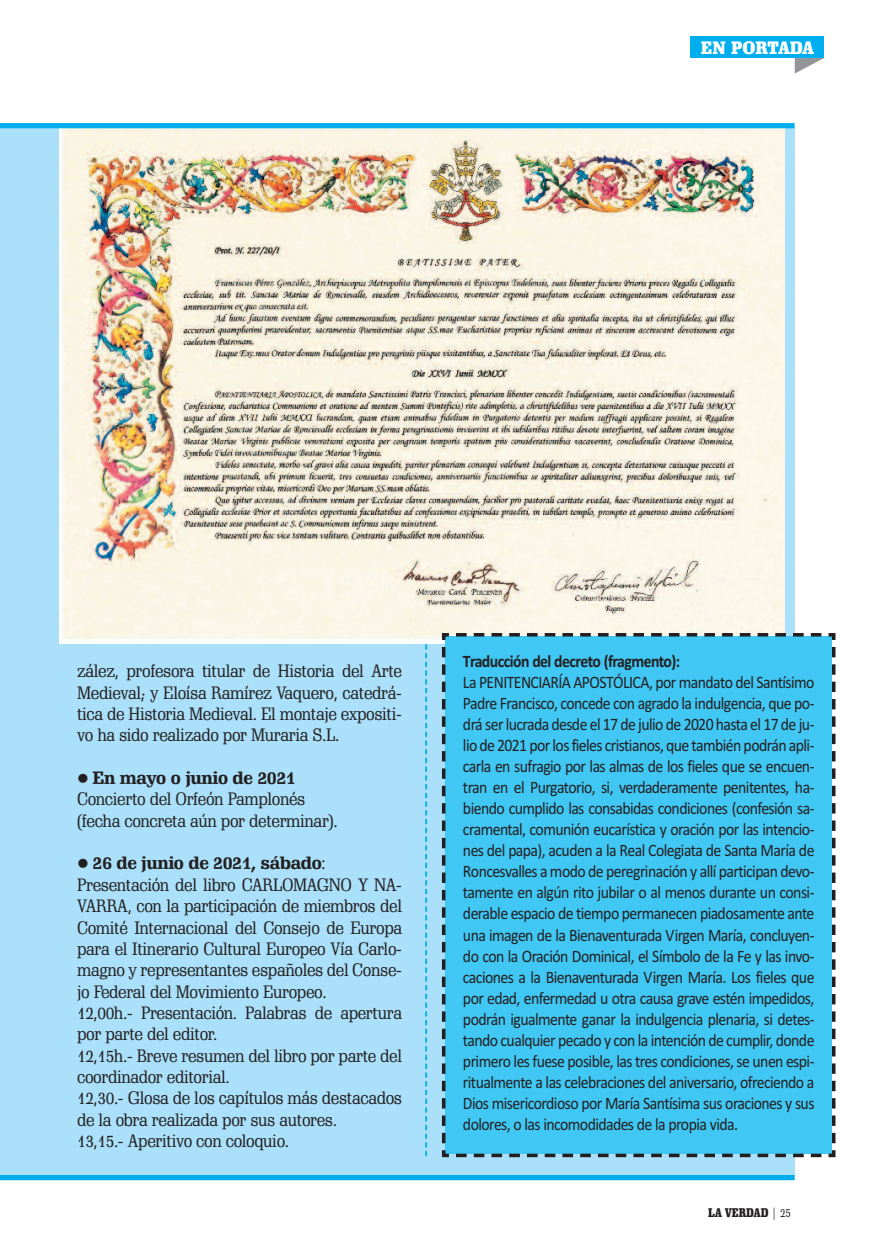
<style>
.page{position:relative;width:869px;height:1241px;background:#fff}
.page>*{position:absolute;margin:0;border:0;box-sizing:border-box;transform-origin:0 0}
.t1{font:17.5px/21px "Calibri";letter-spacing:-.035em;color:#231f20;text-align:justify;scale:.9 1}
.t2{font:17.5px/21.3px "Schadow BT";letter-spacing:-.025em;color:#231f20}
.t3{font:700 17.5px "Calibri";letter-spacing:-.035em;color:#231f20;scale:.9 1}
.t4{font:900 17.5px "Schadow BT";color:#fff}
.t5{font:900 12.25px "Schadow BT";color:#231f20;scale:.85 1}
.s1{font-weight:700}
.s2{font-weight:400}
</style>
<div class="page">
<svg style="left:794px;top:58px;width:29px;height:16px"></svg>
<div style="left:690px;top:37px;width:133px;height:21px;background:#00aeef"></div>
<div style="left:0;top:126px;width:794px;height:1051px;background:#aae0f9"></div>
<svg style="left:425px;top:643px;width:2px;height:512px"></svg>
<div style="left:0;top:1174px;width:794px;height:5px;background:#00aeef"></div>
<img style="left:60px;top:128px;width:723px;height:513px">
<div style="left:0;top:123px;width:794px;height:5px;background:#00aeef"></div>
<div style="left:440px;top:631px;width:396px;height:527px;background:#40c7f4"></div>
<p class="t4" style="left:700px;top:37px;width:115px">EN PORTADA</p>
<p class="t2" style="left:77px;top:660px;width:326px;text-align:justify">zález, profesora titular de Historia del Arte Medieval; y Eloísa Ramírez Vaquero, catedrá&shy;tica de Historia Medieval. El montaje expositi&shy;vo ha sido realizado por Muraria S.L.</p>
<p class="t2" style="left:77px;top:767px;width:262px">● <span class="s1">En mayo o junio de 2021<br></span>Concierto del Orfeón Pamplonés (fecha concreta aún por determinar).</p>
<p class="t2" style="left:77px;top:852px;width:326px">● <span class="s1">26 de junio de 2021, sábado</span>:<br>Presentación del libro CARLOMAGNO Y NA-VARRA, con la participación de miembros del Comité Internacional del Consejo de Europa para el Itinerario Cultural Europeo Vía Carlo&shy;magno y representantes españoles del Conse&shy;jo Federal del Movimiento Europeo.<br>12,00h.- Presentación. Palabras de apertura por parte del editor.<br>12,15h.- Breve resumen del libro por parte del coordinador editorial.<br>12,30.- Glosa de los capítulos más destacados de la obra realizada por sus autores.<br>13,15.- Aperitivo con coloquio.</p>
<p class="t3" style="left:463px;top:650px;width:243px">Traducción del decreto (fragmento):</p>
<p class="t1" style="left:463px;top:671px;width:392px">La PENITENCIARÍA APOSTÓLICA, por mandato del Santísimo Padre Francisco, concede con agrado la indulgencia, que po&shy;drá ser lucrada desde el 17 de julio de 2020 hasta el 17 de ju&shy;lio de 2021 por los fieles cristianos, que también podrán apli&shy;carla en sufragio por las almas de los fieles que se encuen&shy;tran en el Purgatorio, si, verdaderamente penitentes, ha&shy;biendo cumplido las consabidas condiciones (confesión sa&shy;cramental, comunión eucarística y oración por las intencio&shy;nes del papa), acuden a la Real Colegiata de Santa María de Roncesvalles a modo de peregrinación y allí participan devo&shy;tamente en algún rito jubilar o al menos durante un consi&shy;derable espacio de tiempo permanecen piadosamente ante una imagen de la Bienaventurada Virgen María, concluyen&shy;do con la Oración Dominical, el Símbolo de la Fe y las invo&shy;caciones a la Bienaventurada Virgen María. Los fieles que por edad, enfermedad u otra causa grave estén impedidos, podrán igualmente ganar la indulgencia plenaria, si detes&shy;tando cualquier pecado y con la intención de cumplir, donde primero les fuese posible, las tres condiciones, se unen espi&shy;ritualmente a las celebraciones del aniversario, ofreciendo a Dios misericordioso por María Santísima sus oraciones y sus dolores, o las incomodidades de la propia vida.</p>
<p class="t5" style="left:707px;top:1205px;width:99px">LA VERDAD <span class="s2">| 25</span></p>
</div>
